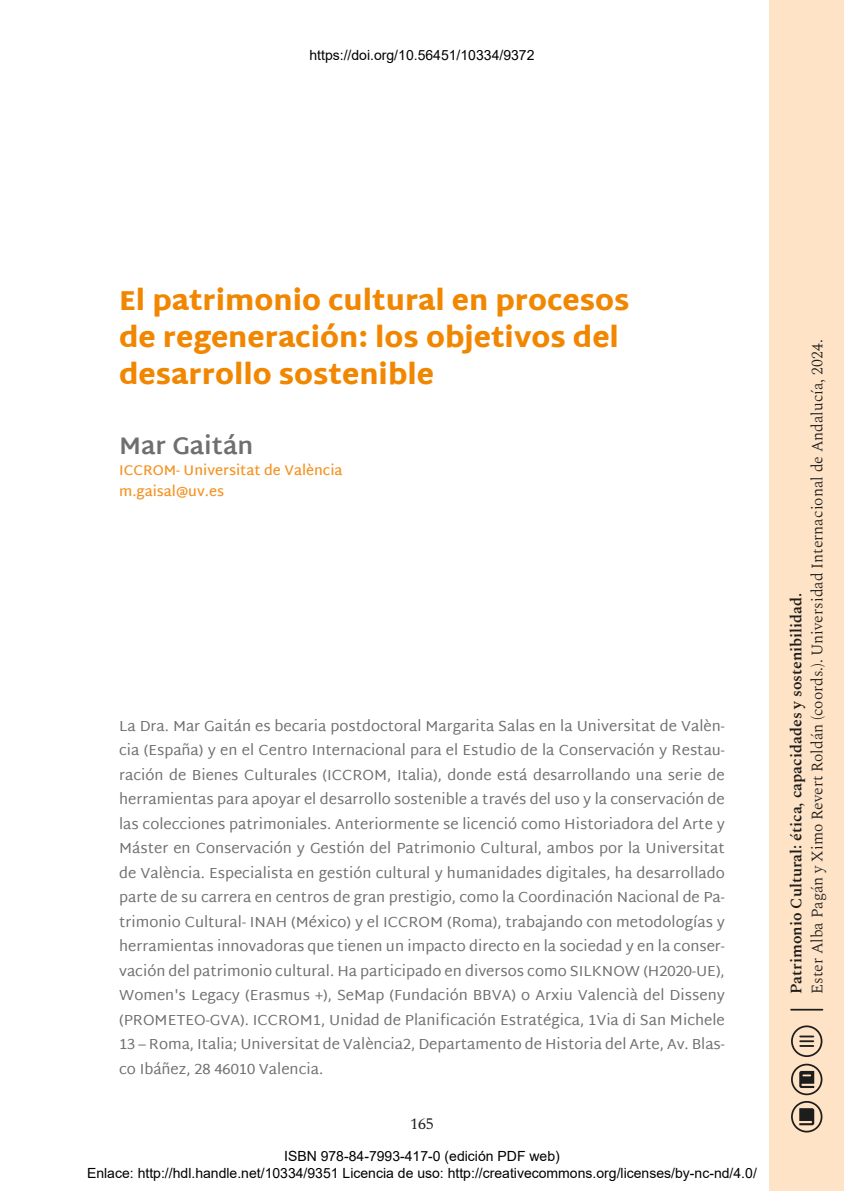
<style>
.page{position:relative;width:844px;height:1191px;background:#fff}
.page>*{position:absolute;margin:0;border:0;box-sizing:border-box;transform-origin:0 0}
.t1{font:900 28px/36.8px "Martel Sans";color:#f18700}
.t2{font:700 24.5px "Martel Sans";color:#706f6f}
.t3{font:300 15.75px "Spectral";color:#1d1d1b}
.t4{font:600 15.75px "Spectral";color:#1d1d1b}
.t5{font:15.75px "Spectral";color:#1d1d1b}
.t6{font:14.88px/24.5px "Martel Sans";color:#706f6f;text-align:justify}
.t7{font:14px/16.8px "Arial";color:#000;text-align:center}
.t8{font:600 14px/21px "Martel Sans";color:#f49425}
</style>
<div class="page">
<div style="left:769px;top:0;width:74px;height:1191px;background:#fee3c7"></div>
<hr style="left:790px;top:1008px;width:32px;height:2px;background:#1d1d1b">
<svg style="left:800px;top:1035px;width:13px;height:12px"></svg>
<div style="left:790px;top:1025px;width:32px;height:32px;border:2px solid #1d1d1b;border-radius:50%"></div>
<div style="left:790px;top:1063px;width:32px;height:32px;border:2px solid #1d1d1b;border-radius:50%"></div>
<svg style="left:799px;top:1071px;width:15px;height:17px"></svg>
<div style="left:790px;top:1101px;width:32px;height:31px;border:2px solid #1d1d1b;border-radius:50%"></div>
<svg style="left:799px;top:1108px;width:15px;height:17px"></svg>
<p class="t7" style="left:309px;top:47px;width:226px">https://doi.org/10.56451/10334/9372</p>
<h1 class="t1" style="left:119px;top:282px;width:512px">El patrimonio cultural en procesos de regeneración: los objetivos del desarrollo sostenible</h1>
<h2 class="t2" style="left:119px;top:431px;width:136px">Mar Gaitán</h2>
<p class="t8" style="left:119px;top:460px;width:225px">ICCROM- Universitat de València m.gaisal@uv.es</p>
<p class="t6" style="left:119px;top:713px;width:607px">La Dra. Mar Gaitán es becaria postdoctoral Margarita Salas en la Universitat de Valèn&shy;cia (España) y en el Centro Internacional para el Estudio de la Conservación y Restau&shy;ración de Bienes Culturales (ICCROM, Italia), donde está desarrollando una serie de herramientas para apoyar el desarrollo sostenible a través del uso y la conservación de las colecciones patrimoniales. Anteriormente se licenció como Historiadora del Arte y Máster en Conservación y Gestión del Patrimonio Cultural, ambos por la Universitat de València. Especialista en gestión cultural y humanidades digitales, ha desarrollado parte de su carrera en centros de gran prestigio, como la Coordinación Nacional de Pa&shy;trimonio Cultural- INAH (México) y el ICCROM (Roma), trabajando con metodologías y herramientas innovadoras que tienen un impacto directo en la sociedad y en la conser&shy;vación del patrimonio cultural. Ha participado en diversos como SILKNOW (H2020-UE), Women's Legacy (Erasmus +), SeMap (Fundación BBVA) o Arxiu Valencià del Disseny (PROMETEO-GVA). ICCROM1, Unidad de Planificación Estratégica, 1Via di San Michele 13 – Roma, Italia; Universitat de València2, Departamento de Historia del Arte, Av. Blas&shy;co Ibáñez, 28 46010 Valencia.</p>
<p class="t5" style="left:410px;top:1112px;width:25px">165</p>
<p class="t7" style="left:87px;top:1147px;width:671px">ISBN 978-84-7993-417-0 (edición PDF web)<br>Enlace: http://hdl.handle.net/10334/9351 Licencia de uso: http://creativecommons.org/licenses/by-nc-nd/4.0/</p>
<p class="t3" style="left:805px;top:994px;width:656px;rotate:-90deg">Ester Alba Pagán y Ximo Revert Roldán (coords.). Universidad Internacional de Andalucía, 2024.</p>
<p class="t4" style="left:784px;top:994px;width:403px;rotate:-90deg">Patrimonio Cultural: ética, capacidades y sostenibilidad.</p>
</div>
